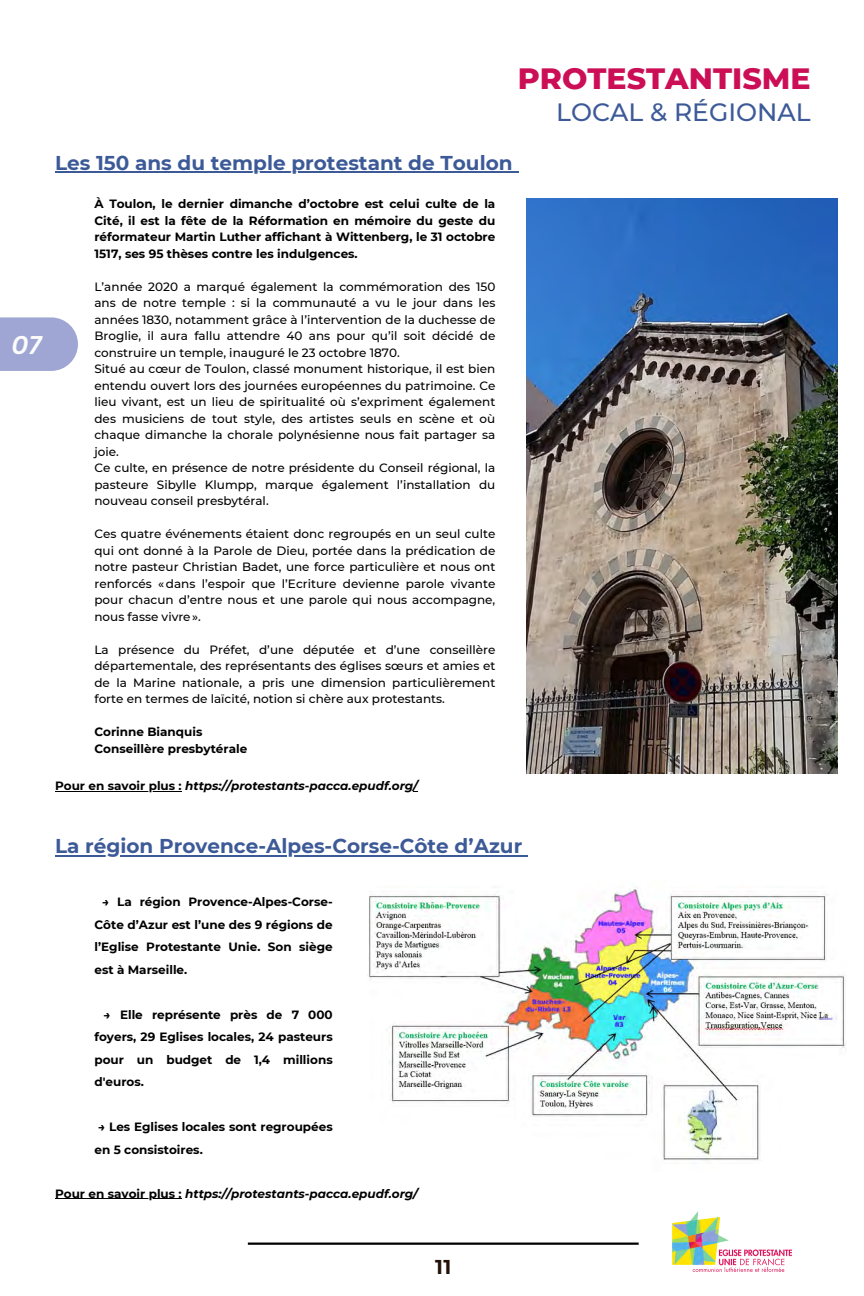
<style>
.page{position:relative;width:864px;height:1296px;background:#fff}
.page>*{position:absolute;margin:0;border:0;box-sizing:border-box;transform-origin:0 0}
.t1{font:800 30px "Montserrat";color:#cb0e55}
.t2{font:500 25px "Montserrat";color:#3d5a98}
.t3{font:italic 700 25px "Canva Sans";color:#fcfcfb}
.t4{font:700 20px "Montserrat";color:#3d5a98}
.t5{font:700 20px "Montserrat";color:#211109}
.t6{font:500 12px/16.5px "Montserrat";color:#000;text-align:justify}
.t7{font:700 12px/22.5px "Montserrat";color:#000;text-align:justify}
.t8{font:italic 700 12px "Montserrat";color:#000}
.s1{font-style:normal}
</style>
<div class="page">
<img style="left:673px;top:1212px;width:119px;height:60px">
<hr style="left:248px;top:1243px;width:391px;height:2px;background:#000">
<div style="left:0;top:317px;width:78px;height:54px;background:#9fa6d3"></div>
<img style="left:527px;top:198px;width:310px;height:576px">
<img style="left:369px;top:884px;width:477px;height:277px">
<hr style="left:55px;top:172px;width:458px;height:1px;background:#3d5a98">
<hr style="left:55px;top:855px;width:467px;height:1px;background:#3d5a98">
<hr style="left:55px;top:1198px;width:127px;height:1px;background:#000">
<hr style="left:55px;top:791px;width:127px;height:1px;background:#000">
<h1 class="t1" style="left:518px;top:60px;width:294px">PROTESTANTISME</h1>
<h2 class="t2" style="left:556px;top:97px;width:256px">LOCAL &amp; RÉGIONAL</h2>
<h2 class="t3" style="left:11px;top:327px;width:32px">07</h2>
<h3 class="t4" style="left:55px;top:151px;width:459px">Les 150 ans du temple protestant de Toulon</h3>
<p class="t7" style="left:94px;top:196px;width:402px;line-height:16.5px">À Toulon, le dernier dimanche d’octobre est celui culte de la Cité, il est la fête de la Réformation en mémoire du geste du réformateur Martin Luther affichant à Wittenberg, le 31 octobre 1517, ses 95 thèses contre les indulgences.</p>
<p class="t6" style="left:94px;top:278px;width:402px;text-align:left">L’année 2020 a marqué également la commémoration des 150 ans de notre temple : si la communauté a vu le jour dans les années 1830, notamment grâce à l’intervention de la duchesse de Broglie, il aura fallu attendre 40 ans pour qu’il soit décidé de construire un temple, inauguré le 23 octobre 1870.<br>Situé au cœur de Toulon, classé monument historique, il est bien entendu ouvert lors des journées européennes du patrimoine. Ce lieu vivant, est un lieu de spiritualité où s’expriment également des musiciens de tout style, des artistes seuls en scène et où chaque dimanche la chorale polynésienne nous fait partager sa joie.<br>Ce culte, en présence de notre présidente du Conseil régional, la pasteure Sibylle Klumpp, marque également l’installation du nouveau conseil presbytéral.</p>
<p class="t6" style="left:94px;top:526px;width:402px">Ces quatre événements étaient donc regroupés en un seul culte qui ont donné à la Parole de Dieu, portée dans la prédication de notre pasteur Christian Badet, une force particulière et nous ont renforcés « dans l’espoir que l’Ecriture devienne parole vivante pour chacun d’entre nous et une parole qui nous accompagne, nous fasse vivre ».</p>
<p class="t6" style="left:94px;top:641px;width:402px">La présence du Préfet, d’une députée et d’une conseillère départementale, des représentants des églises sœurs et amies et de la Marine nationale, a pris une dimension particulièrement forte en termes de laïcité, notion si chère aux protestants.</p>
<p class="t7" style="left:94px;top:724px;width:154px;line-height:16.5px">Corinne Bianquis<br>Conseillère presbytérale</p>
<p class="t8" style="left:55px;top:778px;width:364px"><span class="s1">Pour en savoir plus :</span> https://protestants-pacca.epudf.org/</p>
<h3 class="t4" style="left:55px;top:834px;width:469px">La région Provence-Alpes-Corse-Côte d’Azur</h3>
<p class="t7" style="left:94px;top:891px;width:240px;text-indent:8px">→ La région Provence-Alpes-Corse-Côte d’Azur est l’une des 9 régions de l’Eglise Protestante Unie. Son siège est à Marseille.</p>
<p class="t7" style="left:94px;top:1003px;width:240px;text-indent:9px">→ Elle représente près de 7 000 foyers, 29 Eglises locales, 24 pasteurs pour un budget de 1,4 millions d'euros.</p>
<p class="t7" style="left:94px;top:1116px;width:240px;text-indent:4px">→ Les Eglises locales sont regroupées en 5 consistoires.</p>
<p class="t8" style="left:55px;top:1186px;width:364px"><span class="s1">Pour en savoir plus :</span> https://protestants-pacca.epudf.org/</p>
<h3 class="t5" style="left:435px;top:1255px;width:17px">11</h3>
</div>
